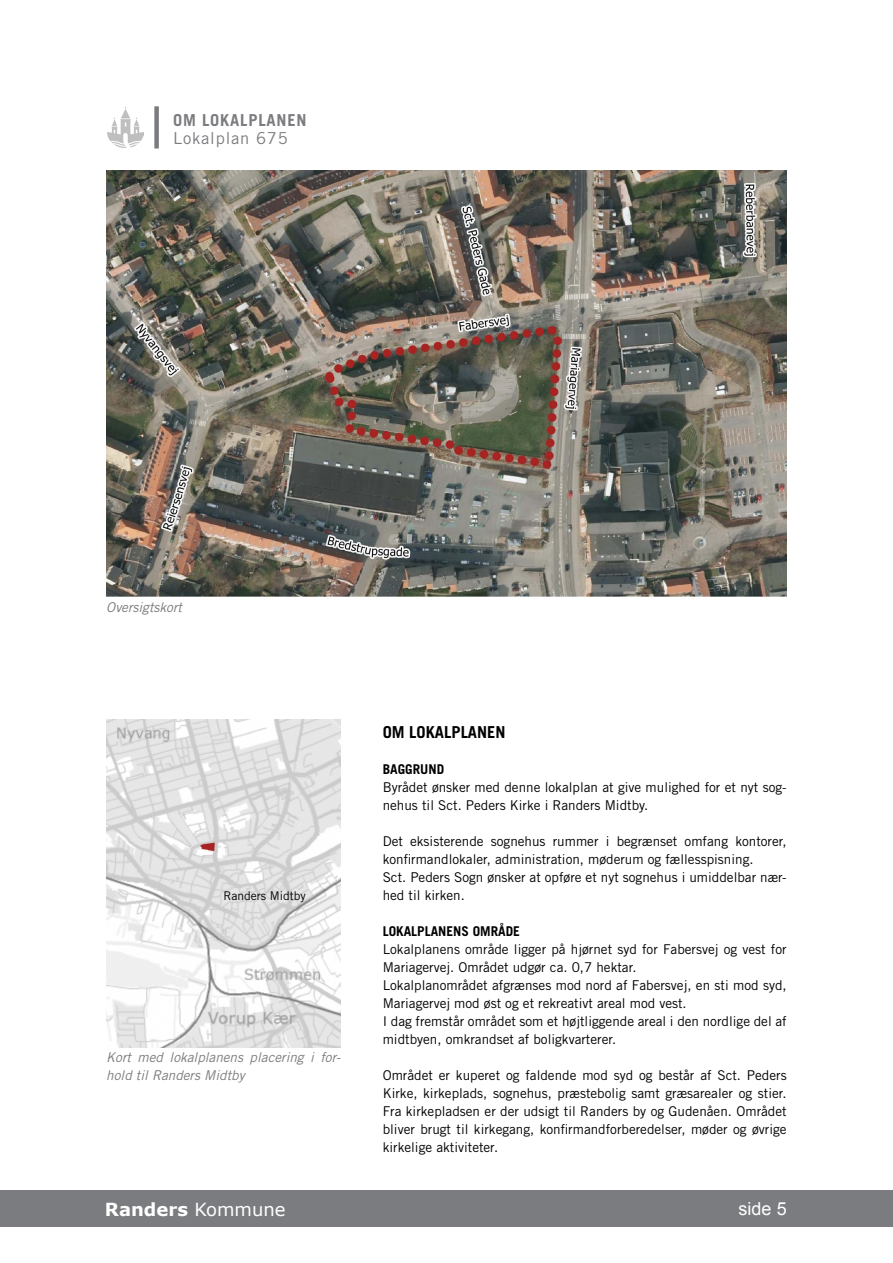
<style>
.page{position:relative;width:893px;height:1263px;background:#fff}
.page>*{position:absolute;margin:0;border:0;box-sizing:border-box;transform-origin:0 0}
.t1{font:700 18px "Verdana";color:#fff}
.t2{font:18px "Arial";color:#fff}
.t3{font:700 16.5px "Trade Gothic LT Std";letter-spacing:.05em;color:#7b7c7f}
.t4{font:700 16.5px "Trade Gothic LT Std";color:#000}
.t5{font:16.5px "Trade Gothic LT Std";letter-spacing:.05em;color:#7b7c7f}
.t6{font:13.5px/18px "Trade Gothic LT Std";color:#000}
.t7{font:italic 13.5px/18px "Trade Gothic LT Std";color:#7b7c7f}
.t8{font:700 13.5px "Trade Gothic LT Std";color:#000}
.t9{font:12px "Trade Gothic LT Std";color:#000}
.s1{font-weight:400}
</style>
<div class="page">
<img style="left:106px;top:170px;width:681px;height:427px">
<div style="left:0;top:1191px;width:893px;height:36px;background:#7b7c7f"></div>
<img style="left:108px;top:107px;width:36px;height:41px">
<div style="left:154px;top:106px;width:5px;height:43px;background:#7b7c7f"></div>
<img style="left:106px;top:719px;width:235px;height:328px">
<p class="t3" style="left:173px;top:110px;width:135px">OM LOKALPLANEN</p>
<p class="t5" style="left:173px;top:128px;width:116px">Lokalplan 675</p>
<p class="t7" style="left:106px;top:598px;width:77px">Oversigtskort</p>
<p class="t9" style="left:224px;top:888px;width:84px">Randers Midtby</p>
<p class="t7" style="left:106px;top:1048px;width:236px">Kort med lokalplanens placering i for&shy;hold til Randers Midtby</p>
<p class="t4" style="left:383px;top:722px;width:124px">OM LOKALPLANEN</p>
<p class="t8" style="left:383px;top:761px;width:63px">BAGGRUND</p>
<p class="t6" style="left:383px;top:778px;width:405px">Byrådet ønsker med denne lokalplan at give mulighed for et nyt sog&shy;nehus til Sct. Peders Kirke i Randers Midtby.</p>
<p class="t6" style="left:383px;top:832px;width:405px">Det eksisterende sognehus rummer i begrænset omfang kontorer, konfirmandlokaler, administration, møderum og fællesspisning.<br>Sct. Peders Sogn ønsker at opføre et nyt sognehus i umiddelbar nær&shy;hed til kirken.</p>
<p class="t8" style="left:383px;top:923px;width:139px">LOKALPLANENS OMRÅDE</p>
<p class="t6" style="left:383px;top:940px;width:405px">Lokalplanens område ligger på hjørnet syd for Fabersvej og vest for Mariagervej. Området udgør ca. 0,7 hektar.<br>Lokalplanområdet afgrænses mod nord af Fabersvej, en sti mod syd, Mariagervej mod øst og et rekreativt areal mod vest.<br>I dag fremstår området som et højtliggende areal i den nordlige del af midtbyen, omkrandset af boligkvarterer.</p>
<p class="t6" style="left:383px;top:1066px;width:405px;text-align:justify">Området er kuperet og faldende mod syd og består af Sct. Peders Kirke, kirkeplads, sognehus, præstebolig samt græsarealer og stier.<br>Fra kirkepladsen er der udsigt til Randers by og Gudenåen. Området bliver brugt til kirkegang, konfirmandforberedelser, møder og øvrige kirkelige aktiviteter.</p>
<h1 class="t1" style="left:105px;top:1197px;width:182px">Randers <span class="s1">Kommune</span></h1>
<h1 class="t2" style="left:739px;top:1197px;width:50px">side 5</h1>
</div>
